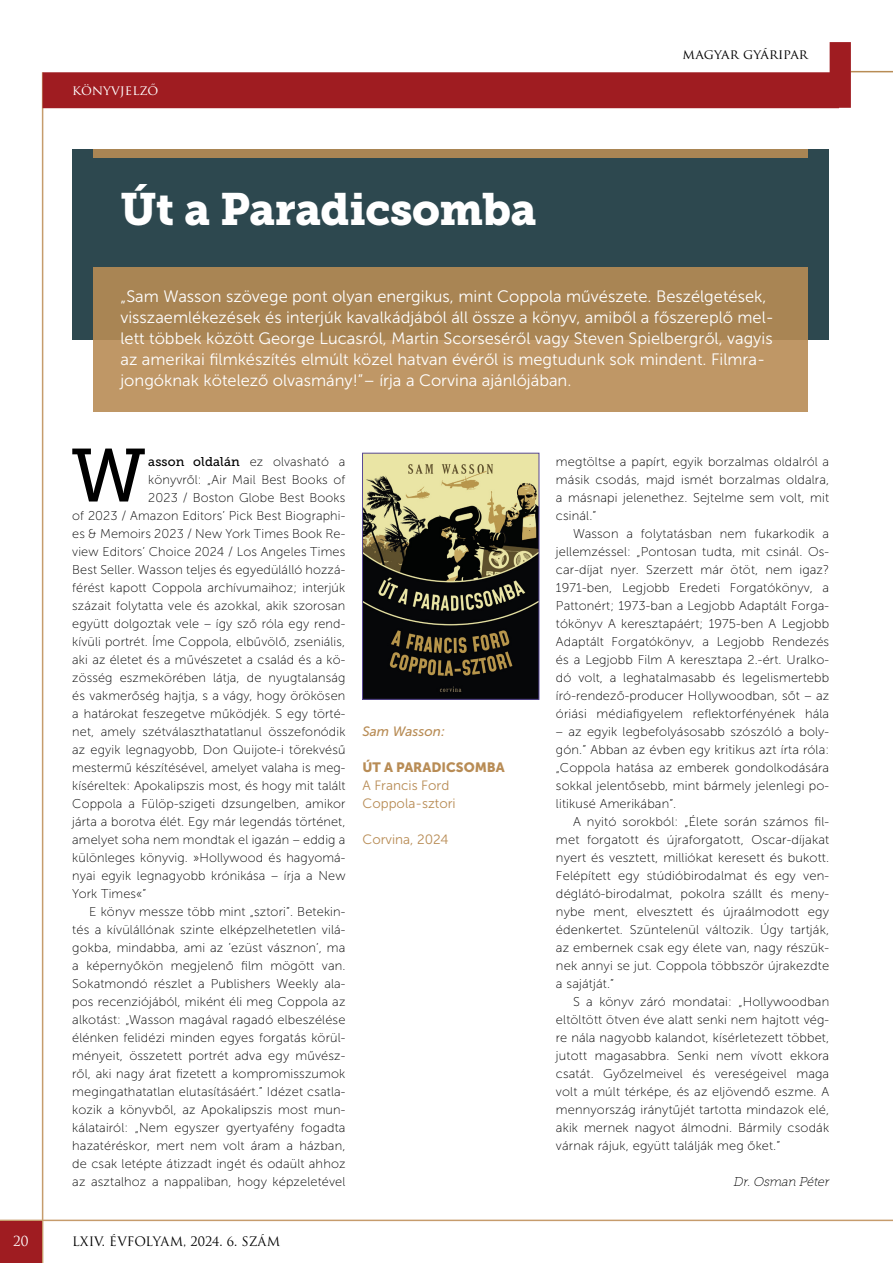
<style>
.page{position:relative;width:893px;height:1263px;background:#fff}
.page>*{position:absolute;margin:0;border:0;box-sizing:border-box;transform-origin:0 0}
.szöveg{font:75px "Museo Slab 500";color:#000}
.t1{font:45px "Museo Slab 900";letter-spacing:-.01em;color:#fff}
.t2{font:16.5px/21px "Museo Sans 300";color:#fff}
.t3{font:13.5px/18px "Museo Sans 300";color:#b88c55}
.t4{font:13.5px "Museo Sans 900";color:#b88c55}
.t5{font:13.5px "Trajan Pro";color:#000}
.t6{font:13.5px "Trajan Pro";color:#fff}
.t7{font:italic 13.5px "Museo Sans 500";color:#b88c55}
.szöveg_behúzás{font:12.75px/18px "Museo Sans 100";letter-spacing:.01em;color:#000;text-align:justify}
.szöveg-2{font:12.75px "Museo Sans 100";letter-spacing:.01em;color:#000}
.t8{font:12.75px "Trajan Pro";color:#000}
.szöveg-3{font:12.75px "Museo Slab 500";letter-spacing:.01em;color:#000}
.szöveg-4{font:italic 12.75px "Museo Slab 100";letter-spacing:-.01em;color:#000}
.s1{font-family:"Museo Sans 100"}
</style>
<div class="page">
<hr style="left:851px;top:71px;width:42px;height:1px;background:#b88c55">
<hr style="left:0;top:1219px;width:893px;height:2px;background:#c69c6c">
<hr style="left:42px;top:72px;width:1px;height:1191px;background:#c69c6c">
<svg style="left:43px;top:42px;width:808px;height:66px;fill:#9f1c21"></svg>
<div style="left:0;top:1221px;width:42px;height:42px;background:#9f1c21"></div>
<div style="left:72px;top:149px;width:757px;height:190px;background:#2d484f"></div>
<img style="left:364px;top:455px;width:173px;height:242px">
<div style="left:362px;top:453px;width:177px;height:246px;border:1px solid #594994"></div>
<div style="left:94px;top:267px;width:714px;height:144px;background:linear-gradient(to right,#b48e5d,#b48e5d)"></div>
<div style="left:94px;top:149px;width:714px;height:9px;background:#a98554"></div>
<p class="t6" style="left:72px;top:82px;width:88px">könyvjelző</p>
<p class="t1" style="left:120px;top:183px;width:417px">Út a Paradicsomba</p>
<p class="t5" style="left:683px;top:46px;width:127px">magyar gyáripar</p>
<p class="t2" style="left:120px;top:286px;width:655px">„Sam Wasson szövege pont olyan energikus, mint Coppola művészete. Beszélgetések, visszaemlékezések és interjúk kavalkádjából áll össze a könyv, amiből a főszereplő mel&shy;lett többek között George Lucasról, Martin Scorseséről vagy Steven Spielbergről, vagyis az amerikai filmkészítés elmúlt közel hatvan évéről is megtudunk sok mindent. Filmra&shy;jongóknak kötelező olvasmány!”– írja a Corvina ajánlójában.</p>
<p class="szöveg" style="left:71px;top:434px;width:76px">W</p>
<p class="szöveg-3" style="left:148px;top:454px;width:199px">asson oldalán <span class="s1">ez olvasható a</span></p>
<p class="szöveg-2" style="left:148px;top:472px;width:199px">könyvről: „Air Mail Best Books of</p>
<p class="szöveg-2" style="left:148px;top:490px;width:199px">2023 / Boston Globe Best Books</p>
<p class="szöveg-2" style="left:72px;top:508px;width:275px">of 2023 / Amazon Editors’ Pick Best Biographi-</p>
<p class="szöveg-2" style="left:72px;top:526px;width:275px">es &amp; Memoirs 2023 / New York Times Book Re-</p>
<p class="szöveg-2" style="left:72px;top:544px;width:275px">view Editors’ Choice 2024 / Los Angeles Times</p>
<p class="szöveg-2" style="left:72px;top:562px;width:275px">Best Seller. Wasson teljes és egyedülálló hozzá-</p>
<p class="szöveg-2" style="left:72px;top:580px;width:275px">férést kapott Coppola archívumaihoz; interjúk</p>
<p class="szöveg-2" style="left:72px;top:598px;width:274px">százait folytatta vele és azokkal, akik szorosan</p>
<p class="szöveg-2" style="left:72px;top:616px;width:275px">együtt dolgoztak vele – így sző róla egy rend-</p>
<p class="szöveg-2" style="left:72px;top:634px;width:275px">kívüli portrét. Íme Coppola, elbűvölő, zseniális,</p>
<p class="szöveg-2" style="left:72px;top:652px;width:275px">aki az életet és a művészetet a család és a kö-</p>
<p class="szöveg-2" style="left:72px;top:670px;width:275px">zösség eszmekörében látja, de nyugtalanság</p>
<p class="szöveg-2" style="left:72px;top:688px;width:275px">és vakmerőség hajtja, s a vágy, hogy örökösen</p>
<p class="szöveg-2" style="left:72px;top:706px;width:275px">a határokat feszegetve működjék. S egy törté-</p>
<p class="szöveg-2" style="left:72px;top:724px;width:275px">net, amely szétválaszthatatlanul összefonódik</p>
<p class="szöveg-2" style="left:72px;top:742px;width:275px">az egyik legnagyobb, Don Quijote-i törekvésű</p>
<p class="szöveg-2" style="left:72px;top:760px;width:275px">mestermű készítésével, amelyet valaha is meg-</p>
<p class="szöveg-2" style="left:72px;top:778px;width:275px">kíséreltek: Apokalipszis most, és hogy mit talált</p>
<p class="szöveg-2" style="left:72px;top:796px;width:275px">Coppola a Fülöp-szigeti dzsungelben, amikor</p>
<p class="szöveg-2" style="left:72px;top:814px;width:275px">járta a borotva élét. Egy már legendás történet,</p>
<p class="szöveg-2" style="left:72px;top:832px;width:275px">amelyet soha nem mondtak el igazán – eddig a</p>
<p class="szöveg-2" style="left:72px;top:850px;width:275px">különleges könyvig. »Hollywood és hagyomá-</p>
<p class="szöveg-2" style="left:72px;top:868px;width:275px">nyai egyik legnagyobb krónikása – írja a New</p>
<p class="szöveg-2" style="left:72px;top:886px;width:76px">York Times«”</p>
<p class="szöveg_behúzás" style="left:72px;top:902px;width:275px;text-indent:17px">E könyv messze több mint „sztori”. Betekin&shy;tés a kívülállónak szinte elképzelhetetlen vilá&shy;gokba, mindabba, ami az ’ezüst vásznon’, ma a képernyőkön megjelenő film mögött van.<br>Sokatmondó részlet a Publishers Weekly ala&shy;pos recenziójából, miként éli meg Coppola az alkotást: „Wasson magával ragadó elbeszélése élénken felidézi minden egyes forgatás körül&shy;ményeit, összetett portrét adva egy művész&shy;ről, aki nagy árat fizetett a kompromisszumok megingathatatlan elutasításáért.” Idézet csatla&shy;kozik a könyvből, az Apokalipszis most mun&shy;kálatairól: „Nem egyszer gyertyafény fogadta hazatéréskor, mert nem volt áram a házban, de csak letépte átizzadt ingét és odaült ahhoz az asztalhoz a nappaliban, hogy képzeletével</p>
<p class="t7" style="left:362px;top:723px;width:84px">Sam Wasson:</p>
<p class="t4" style="left:362px;top:759px;width:144px">ÚT A PARADICSOMBA</p>
<p class="t3" style="left:362px;top:776px;width:95px">A Francis Ford<br>Coppola-sztori</p>
<p class="t3" style="left:362px;top:830px;width:88px">Corvina, 2024</p>
<p class="t6" style="left:13px;top:1233px;width:17px">20</p>
<p class="t8" style="left:72px;top:1233px;width:209px">LXIV. ÉVFOLYAM, 2024. 6. SZÁM</p>
<p class="szöveg_behúzás" style="left:556px;top:452px;width:275px">megtöltse a papírt, egyik borzalmas oldalról a másik csodás, majd ismét borzalmas oldalra, a másnapi jelenethez. Sejtelme sem volt, mit csinál.”</p>
<p class="szöveg_behúzás" style="left:556px;top:524px;width:275px;text-indent:17px">Wasson a folytatásban nem fukarkodik a jellemzéssel: „Pontosan tudta, mit csinál. Os&shy;car-díjat nyer. Szerzett már ötöt, nem igaz?<br>1971-ben, Legjobb Eredeti Forgatókönyv, a Pattonért; 1973-ban a Legjobb Adaptált Forga&shy;tókönyv A keresztapáért; 1975-ben A Legjobb Adaptált Forgatókönyv, a Legjobb Rendezés és a Legjobb Film A keresztapa 2.-ért. Uralko&shy;dó volt, a leghatalmasabb és legelismertebb író-rendező-producer Hollywoodban, sőt – az óriási médiafigyelem reflektorfényének hála</p>
<p class="szöveg_behúzás" style="left:556px;top:722px;width:275px">– az egyik legbefolyásosabb szószóló a boly&shy;gón.” Abban az évben egy kritikus azt írta róla: „Coppola hatása az emberek gondolkodására sokkal jelentősebb, mint bármely jelenlegi po&shy;litikusé Amerikában”.</p>
<p class="szöveg_behúzás" style="left:556px;top:812px;width:275px;text-indent:17px">A nyitó sorokból: „Élete során számos fil&shy;met forgatott és újraforgatott, Oscar-díjakat nyert és vesztett, milliókat keresett és bukott.<br>Felépített egy stúdióbirodalmat és egy ven&shy;déglátó-birodalmat, pokolra szállt és men - nybe ment, elvesztett és újraálmodott egy édenkertet. Szüntelenül változik. Úgy tartják, az embernek csak egy élete van, nagy részük&shy;nek annyi se jut. Coppola többször újrakezdte a sajátját.”</p>
<p class="szöveg_behúzás" style="left:556px;top:992px;width:275px;text-indent:17px">S a könyv záró mondatai: „Hollywoodban eltöltött ötven éve alatt senki nem hajtott vég&shy;re nála nagyobb kalandot, kísérletezett többet, jutott magasabbra. Senki nem vívott ekkora csatát. Győzelmeivel és vereségeivel maga volt a múlt térképe, és az eljövendő eszme. A mennyország iránytűjét tartotta mindazok elé, akik mernek nagyot álmodni. Bármily csodák várnak rájuk, együtt találják meg őket.”</p>
<p class="szöveg-4" style="left:734px;top:1174px;width:97px">Dr. Osman Péter</p>
</div>
